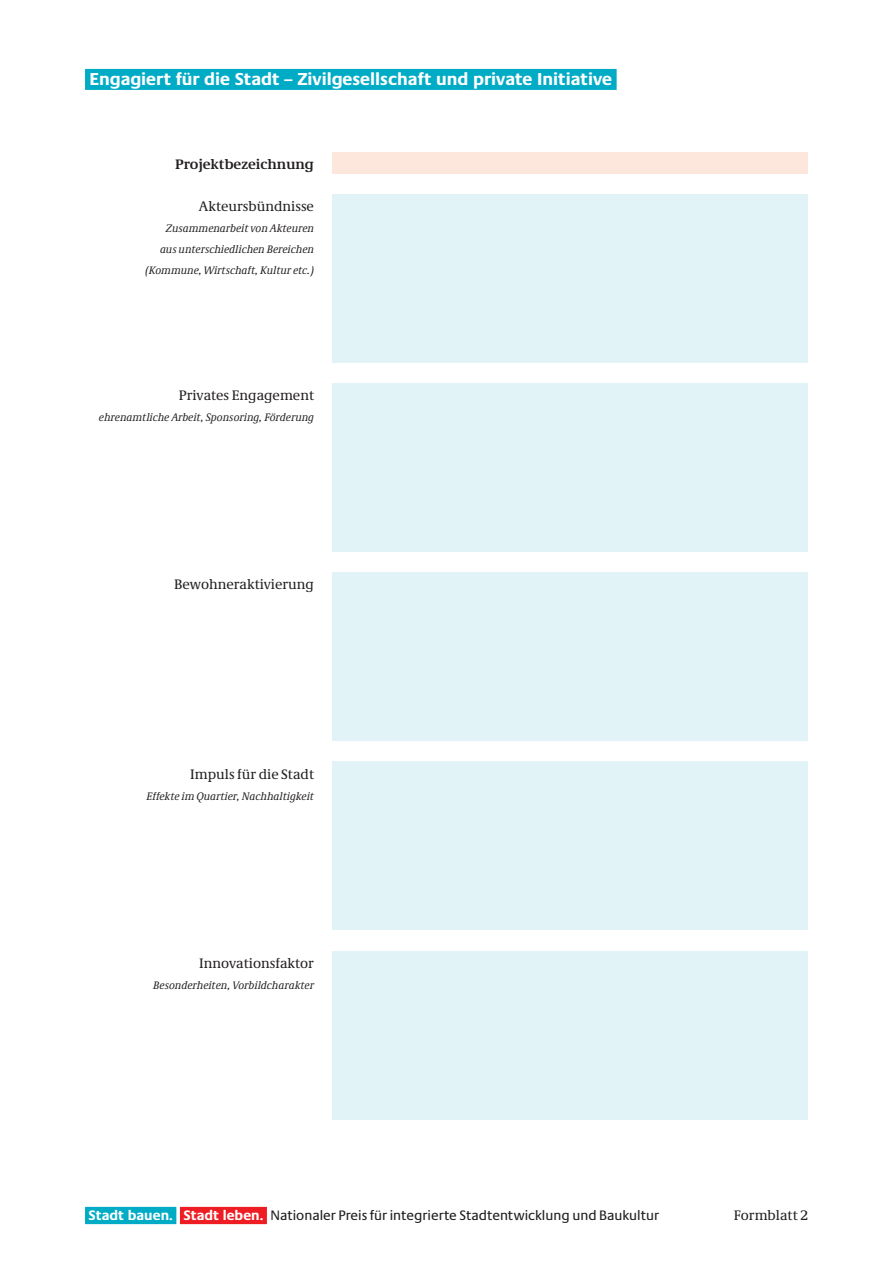
<style>
.page{position:relative;width:893px;height:1263px;background:#fff}
.page>*{position:absolute;margin:0;border:0;box-sizing:border-box;transform-origin:0 0}
.Überschrift_1{font:700 18px "Neue Praxis";color:#fff}
.Text{font:14.25px "Neue Demos";color:#231f20}
.t1{font:14.25px "Neue Praxis";color:#231f20}
.Text-2{font:700 14.25px "Neue Demos";color:#231f20}
.Text-3{font:italic 11.25px/21px "Neue Demos";color:#231f20;text-align:right}
.s1{font-weight:700;color:#fff}
</style>
<div class="page">
<div style="left:85px;top:1207px;width:91px;height:17px;background:#00abc5"></div>
<div style="left:180px;top:1207px;width:87px;height:17px;background:#ee1d23"></div>
<div style="left:85px;top:69px;width:532px;height:21px;background:#00abc5"></div>
<div style="left:332px;top:152px;width:476px;height:21px;background:#fde7dc"></div>
<div style="left:332px;top:194px;width:476px;height:168px;background:#e2f3f7"></div>
<div style="left:332px;top:384px;width:476px;height:168px;background:#e2f3f7"></div>
<div style="left:332px;top:573px;width:476px;height:168px;background:#e2f3f7"></div>
<div style="left:332px;top:762px;width:476px;height:168px;background:#e2f3f7"></div>
<div style="left:332px;top:951px;width:476px;height:168px;background:#e2f3f7"></div>
<p class="Überschrift_1" style="left:90px;top:68px;width:524px">Engagiert für die Stadt – Zivilgesellschaft und private Initiative</p>
<p class="Text-2" style="left:175px;top:156px;width:140px">Projektbezeichnung</p>
<p class="Text" style="left:199px;top:198px;width:117px">Akteursbündnisse</p>
<p class="Text-3" style="left:145px;top:218px;width:170px">Zusammenarbeit von Akteuren<br>aus unterschiedlichen Bereichen (Kommune, Wirtschaft, Kultur etc.)</p>
<p class="Text" style="left:179px;top:387px;width:137px">Privates Engagement</p>
<p class="Text-3" style="left:99px;top:407px;width:217px">ehrenamtliche Arbeit, Sponsoring, Förderung</p>
<p class="Text" style="left:174px;top:576px;width:141px">Bewohneraktivierung</p>
<p class="Text" style="left:190px;top:765px;width:125px">Impuls für die Stadt</p>
<p class="Text-3" style="left:147px;top:785px;width:169px">Effekte im Quartier, Nachhaltigkeit</p>
<p class="Text" style="left:199px;top:954px;width:116px">Innovationsfaktor</p>
<p class="Text-3" style="left:153px;top:974px;width:162px">Besonderheiten, Vorbildcharakter</p>
<p class="t1" style="left:89px;top:1206px;width:572px"><span class="s1">Stadt bauen. Stadt leben.</span> Nationaler Preis für integrierte Stadtentwicklung und Baukultur</p>
<p class="Text" style="left:734px;top:1206px;width:76px">Formblatt 2</p>
</div>
